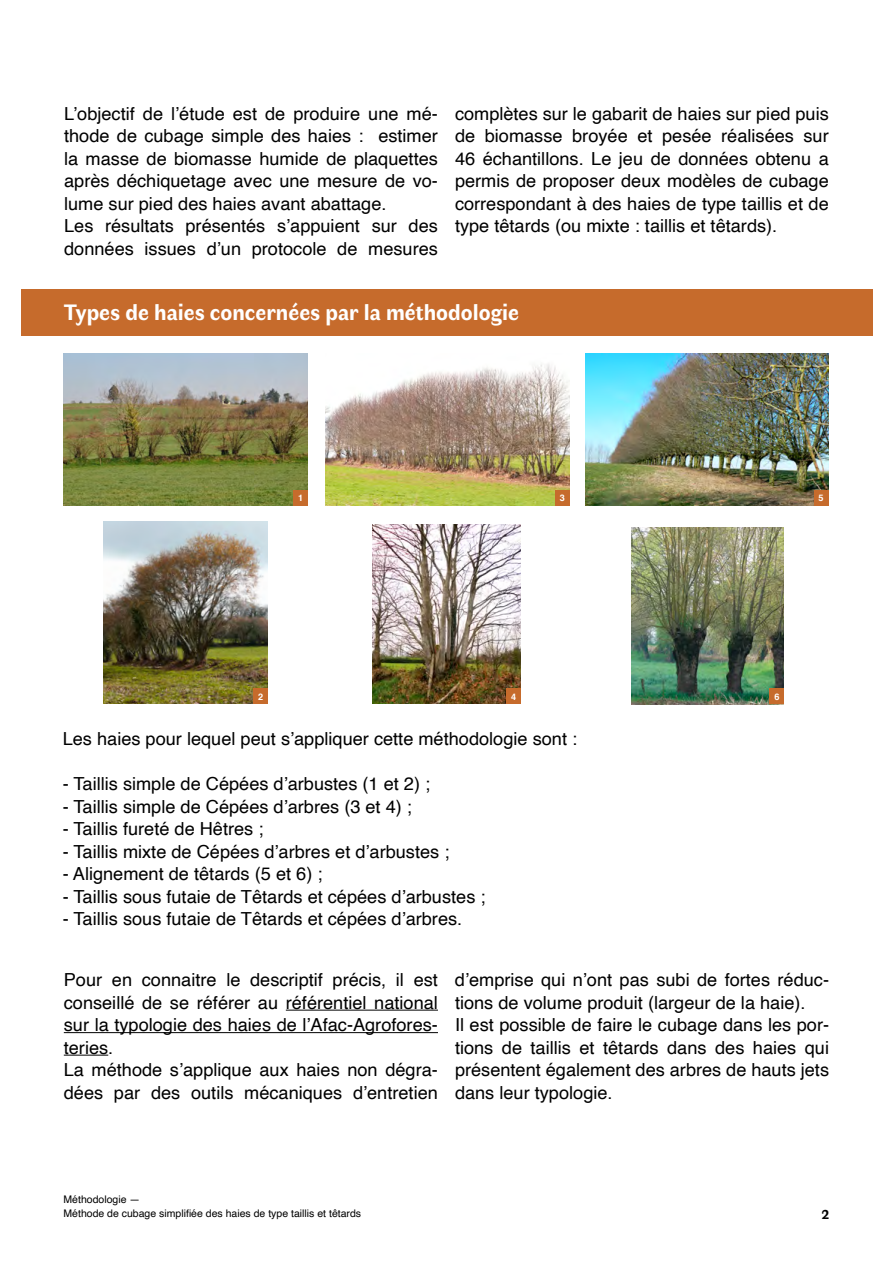
<style>
.page{position:relative;width:893px;height:1263px;background:#fff}
.page>*{position:absolute;margin:0;border:0;box-sizing:border-box;transform-origin:0 0}
.t1{font:700 22.5px "Faune Text";color:#fff}
.t2{font:18px/22.5px "Helvetica";color:#000}
.t3{font:700 13.5px "Faune Text";color:#000}
.t4{font:10.5px/14.5px "Helvetica";color:#000}
.t5{font:700 9px "Helvetica";color:#fff}
</style>
<div class="page">
<div style="left:21px;top:289px;width:852px;height:47px;background:#c66b2c"></div>
<hr style="left:286px;top:1010px;width:152px;height:1px;background:#000">
<hr style="left:64px;top:1032px;width:374px;height:1px;background:#000">
<hr style="left:64px;top:1055px;width:44px;height:1px;background:#000">
<img style="left:64px;top:354px;width:244px;height:151px">
<img style="left:103px;top:522px;width:165px;height:182px">
<img style="left:325px;top:364px;width:244px;height:141px">
<img style="left:372px;top:524px;width:149px;height:179px">
<img style="left:586px;top:354px;width:242px;height:151px">
<img style="left:632px;top:528px;width:152px;height:176px">
<div style="left:294px;top:490px;width:14px;height:15px;background:#c66b2c"></div>
<div style="left:555px;top:490px;width:14px;height:15px;background:#c66b2c"></div>
<div style="left:814px;top:490px;width:14px;height:15px;background:#c66b2c"></div>
<div style="left:254px;top:689px;width:14px;height:15px;background:#c66b2c"></div>
<div style="left:506px;top:689px;width:15px;height:15px;background:#c66b2c"></div>
<div style="left:770px;top:689px;width:14px;height:15px;background:#c66b2c"></div>
<p class="t2" style="left:64px;top:103px;width:375px">L’objectif de l’étude est de produire une mé&shy;thode de cubage simple des haies : estimer la masse de biomasse humide de plaquettes après déchiquetage avec une mesure de vo&shy;lume sur pied des haies avant abattage.<br>Les résultats présentés s’appuient sur des données issues d’un protocole de mesures</p>
<p class="t2" style="left:455px;top:103px;width:375px;text-align:justify">complètes sur le gabarit de haies sur pied puis de biomasse broyée et pesée réalisées sur 46 échantillons. Le jeu de données obtenu a permis de proposer deux modèles de cubage correspondant à des haies de type taillis et de type têtards (ou mixte : taillis et têtards).</p>
<p class="t1" style="left:64px;top:296px;width:457px">Types de haies concernées par la méthodologie</p>
<p class="t5" style="left:298px;top:491px;width:7px">1</p>
<p class="t5" style="left:560px;top:491px;width:7px">3</p>
<p class="t5" style="left:819px;top:491px;width:7px">5</p>
<p class="t5" style="left:258px;top:689px;width:7px">2</p>
<p class="t5" style="left:511px;top:689px;width:7px">4</p>
<p class="t5" style="left:774px;top:689px;width:7px">6</p>
<p class="t2" style="left:63px;top:728px;width:516px">Les haies pour lequel peut s’appliquer cette méthodologie sont :</p>
<p class="t2" style="left:63px;top:773px;width:369px">- Taillis simple de Cépées d’arbustes (1 et 2) ;</p>
<p class="t2" style="left:63px;top:796px;width:351px">- Taillis simple de Cépées d’arbres (3 et 4) ;</p>
<p class="t2" style="left:63px;top:818px;width:202px">- Taillis fureté de Hêtres ;</p>
<p class="t2" style="left:63px;top:841px;width:388px">- Taillis mixte de Cépées d’arbres et d’arbustes ;</p>
<p class="t2" style="left:63px;top:863px;width:261px">- Alignement de têtards (5 et 6) ;</p>
<p class="t2" style="left:63px;top:886px;width:424px">- Taillis sous futaie de Têtards et cépées d’arbustes ;</p>
<p class="t2" style="left:63px;top:908px;width:401px">- Taillis sous futaie de Têtards et cépées d’arbres.</p>
<p class="t2" style="left:64px;top:969px;width:376px">Pour en connaitre le descriptif précis, il est conseillé de se référer au référentiel national sur la typologie des haies de l’Afac-Agrofores&shy;teries.<br>La méthode s’applique aux haies non dégra&shy;dées par des outils mécaniques d’entretien</p>
<p class="t2" style="left:455px;top:969px;width:376px">d’emprise qui n’ont pas subi de fortes réduc&shy;tions de volume produit (largeur de la haie).<br>Il est possible de faire le cubage dans les por&shy;tions de taillis et têtards dans des haies qui présentent également des arbres de hauts jets dans leur typologie.</p>
<p class="t4" style="left:64px;top:1192px;width:299px">Méthodologie —<br>Méthode de cubage simplifiée des haies de type taillis et têtards</p>
<p class="t3" style="left:821px;top:1205px;width:9px">2</p>
</div>
